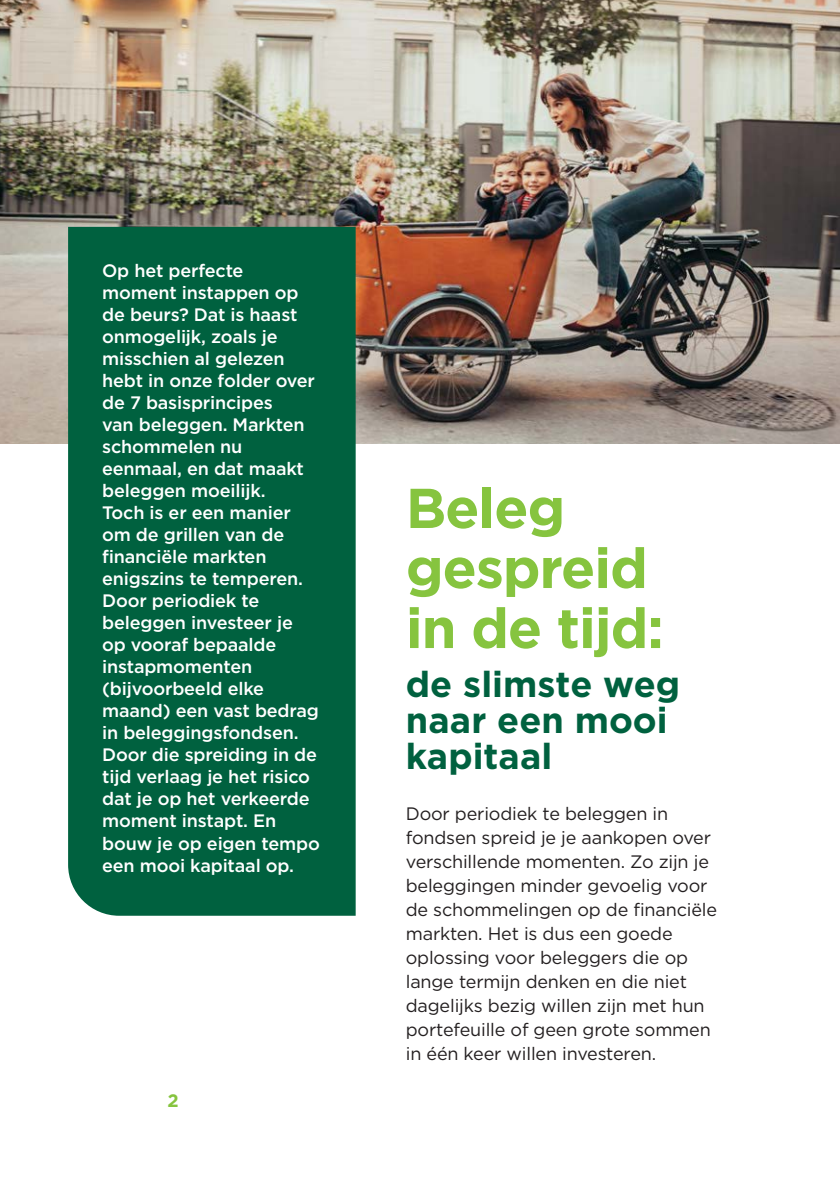
<style>
.page{position:relative;width:840px;height:1191px;background:#fff}
.page>*{position:absolute;margin:0;border:0;box-sizing:border-box;transform-origin:0 0}
.Titel{font:700 56px/60px "Gotham";letter-spacing:-.02em;color:#86c43f}
.Titel-2{font:700 36px/36px "Gotham";color:#00613f}
.inleiding{font:500 18px/22px "Gotham";letter-spacing:-.01em;color:#fff}
.Body{font:18px/24px "Gotham";letter-spacing:-.01em;color:#231f20}
.t1{font:700 18px "Gotham";color:#86c43f}
</style>
<div class="page">
<img style="left:0;top:0;width:839px;height:443px">
<div style="left:68px;top:227px;width:287px;height:688px;background:#00613f"></div>
<p class="inleiding" style="left:102px;top:260px;width:219px">Op het perfecte moment instappen op de beurs? Dat is haast onmogelijk, zoals je misschien al gelezen hebt in onze folder over de 7 basisprincipes<br>van beleggen. Markten schommelen nu eenmaal, en dat maakt beleggen moeilijk.<br>Toch is er een manier om de grillen van de financiële markten enigszins te temperen.<br>Door periodiek te beleggen investeer je op vooraf bepaalde instapmomenten (bijvoorbeeld elke maand) een vast bedrag in beleggingsfondsen.<br>Door die spreiding in de tijd verlaag je het risico dat je op het verkeerde moment instapt. En bouw je op eigen tempo een mooi kapitaal op.</p>
<p class="t1" style="left:167px;top:1088px;width:13px">2</p>
<p class="Titel" style="left:405px;top:478px;width:259px">Beleg gespreid in de tijd:</p>
<p class="Titel-2" style="left:405px;top:666px;width:275px">de slimste weg naar een mooi kapitaal</p>
<p class="Body" style="left:405px;top:801px;width:312px">Door periodiek te beleggen in fondsen spreid je je aankopen over verschillende momenten. Zo zijn je beleggingen minder gevoelig voor de schommelingen op de financiële markten. Het is dus een goede oplossing voor beleggers die op lange termijn denken en die niet dagelijks bezig willen zijn met hun portefeuille of geen grote sommen in één keer willen investeren.</p>
</div>
